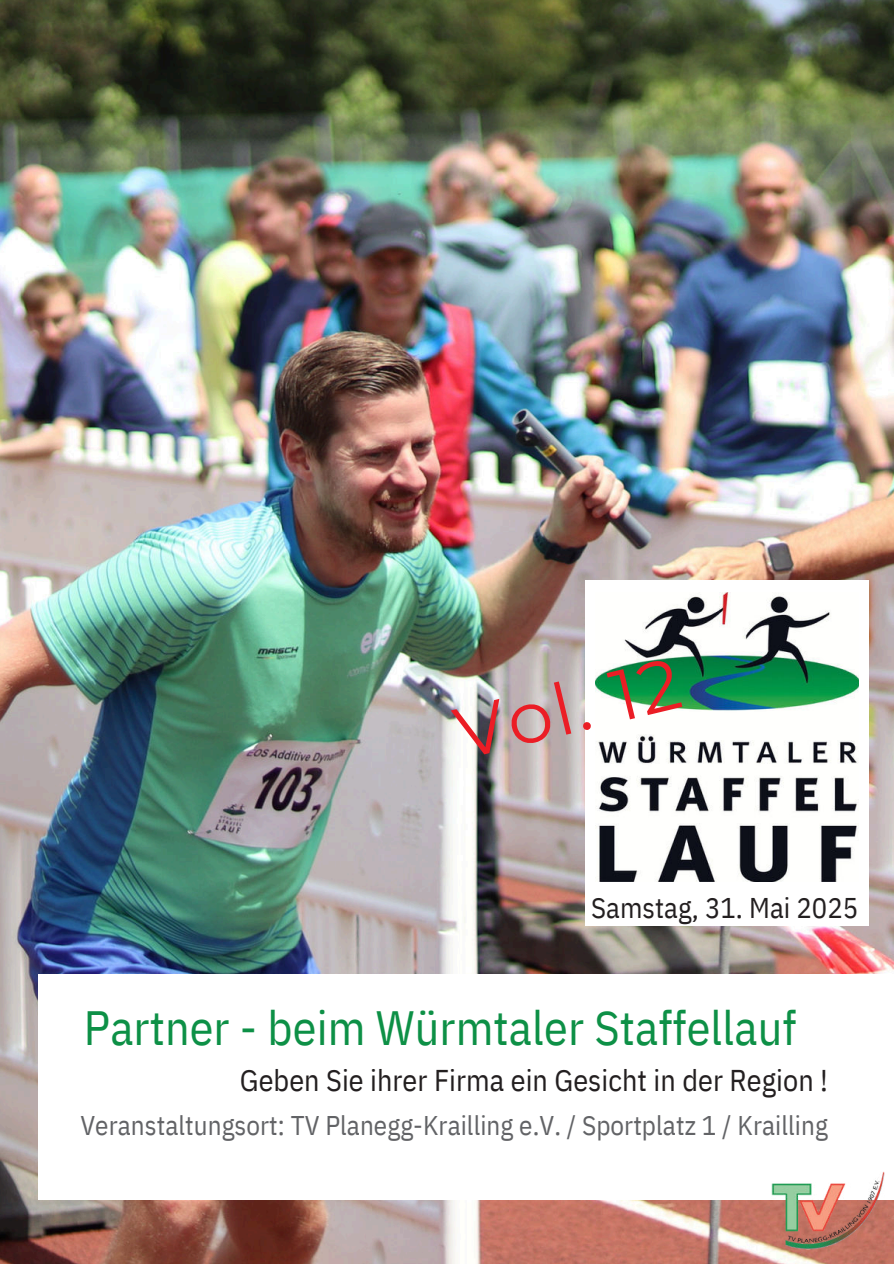
<style>
.page{position:relative;width:894px;height:1264px;background:#fff}
.page>*{position:absolute;margin:0;border:0;box-sizing:border-box;transform-origin:0 0}
.t1{font:72px "Montserrat";color:#eb1d25}
.t2{font:48px "IBM Plex Sans Cond";color:#0d9046}
.t3{font:30px "IBM Plex Sans Cond";color:#231f20}
.t4{font:28.5px "IBM Plex Sans Cond";color:#231f20}
.t5{font:27px "IBM Plex Sans Cond";color:#626366}
</style>
<div class="page">
<img style="left:0;top:0;width:893px;height:1263px">
<div style="left:38px;top:974px;width:855px;height:225px;background:#fff"></div>
<div style="left:585px;top:580px;width:283px;height:345px;background:#fff"></div>
<img style="left:595px;top:593px;width:263px;height:288px">
<img style="left:771px;top:1171px;width:113px;height:78px">
<h1 class="t1" style="left:445px;top:685px;width:230px;rotate:-13deg">Vol. 12</h1>
<p class="t4" style="left:591px;top:886px;width:268px">Samstag, 31. Mai 2025</p>
<h2 class="t2" style="left:84px;top:991px;width:714px">Partner - beim Würmtaler Staffellauf</h2>
<p class="t3" style="left:240px;top:1057px;width:589px">Geben Sie ihrer Firma ein Gesicht in der Region !</p>
<p class="t5" style="left:80px;top:1104px;width:748px">Veranstaltungsort: TV Planegg-Krailling e.V. / Sportplatz 1 / Krailling</p>
</div>
